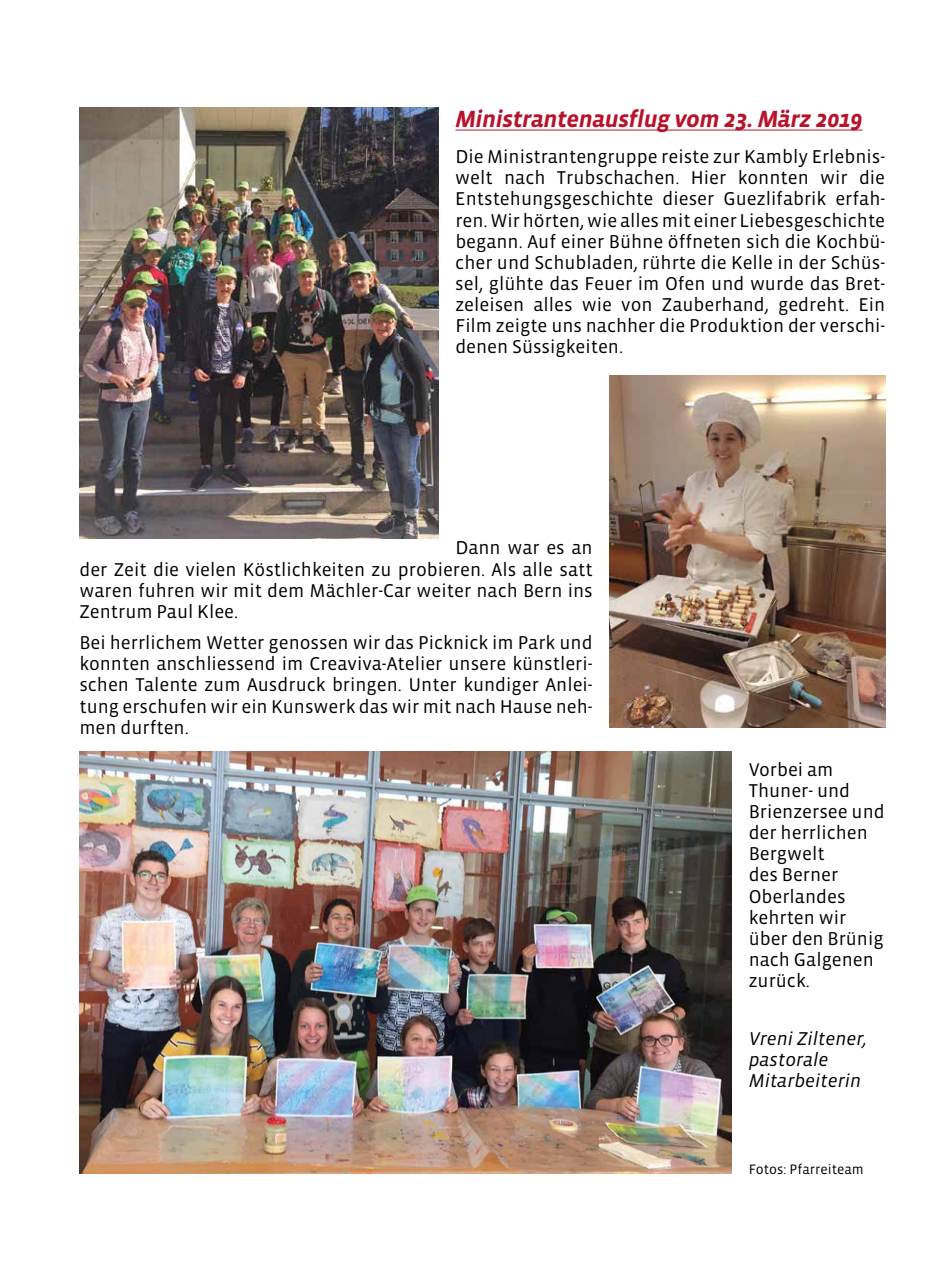
<style>
.page{position:relative;width:942px;height:1276px;background:#fff}
.page>*{position:absolute;margin:0;border:0;box-sizing:border-box;transform-origin:0 0}
.t1{font:italic 700 24px "Vista Sans";letter-spacing:-.02em;color:#b7142c}
.t2{font:19px/21.2px "Vista Sans";color:#000}
.t3{font:italic 19px/21.2px "Vista Sans";color:#000}
.t4{font:14px "Vista Sans";color:#000}
</style>
<div class="page">
<hr style="left:455px;top:130px;width:407px;height:1px;background:#b7142c">
<img style="left:79px;top:108px;width:359px;height:430px">
<img style="left:609px;top:375px;width:275px;height:352px">
<img style="left:79px;top:751px;width:652px;height:423px">
<p class="t1" style="left:455px;top:107px;width:408px">Ministrantenausflug vom 23. März 2019</p>
<p class="t2" style="left:455px;top:146px;width:431px">Die Ministrantengruppe reiste zur Kambly Erlebnis&shy;welt nach Trubschachen. Hier konnten wir die Entstehungsgeschichte dieser Guezlifabrik erfah&shy;ren.Wirhörten,wie alles mit einer Liebesgeschichte begann. Auf einer Bühne öffneten sich die Kochbü&shy;cher und Schubladen, rührte die Kelle in der Schüs&shy;sel, glühte das Feuer im Ofen und wurde das Bret-- zeleisen alles wie von Zauberhand, gedreht. Ein Film zeigte uns nachher die Produktion der verschi&shy;denen Süssigkeiten.</p>
<p class="t2" style="left:79px;top:538px;width:514px;text-align:justify;text-indent:376px">Dann war es an der Zeit die vielen Köstlichkeiten zu probieren. Als alle satt waren fuhren wir mit dem Mächler-Car weiter nach Bern ins Zentrum Paul Klee.</p>
<p class="t2" style="left:79px;top:632px;width:514px;text-align:justify">Bei herrlichem Wetter genossen wir das Picknick im Park und konnten anschliessend im Creaviva-Atelier unsere künstleri&shy;schen Talente zum Ausdruck bringen. Unter kundiger Anlei&shy;tung erschufen wir ein Kunswerk das wir mit nach Hause neh&shy;men durften.</p>
<p class="t2" style="left:748px;top:759px;width:137px">Vorbei am<br>Thuner- und<br>Brienzersee und der herrlichen<br>Bergwelt<br>des Berner<br>Oberlandes kehrten wir über den Brünig nach Galgenen zurück.</p>
<p class="t3" style="left:748px;top:1028px;width:119px">Vreni Ziltener, pastorale<br>Mitarbeiterin</p>
<p class="t4" style="left:748px;top:1162px;width:116px">Fotos: Pfarreiteam</p>
</div>
